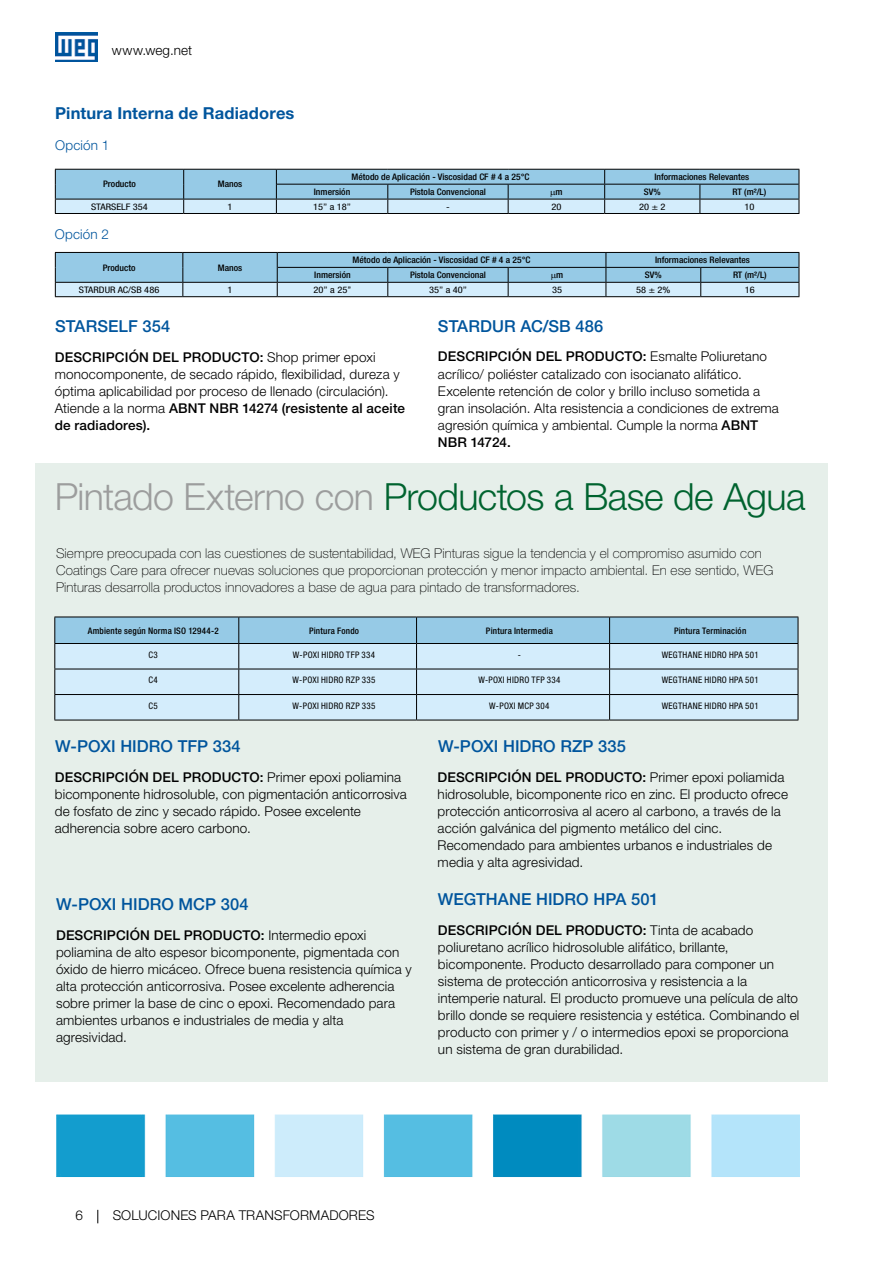
<style>
.page{position:relative;width:893px;height:1263px;background:#fff}
.page>*{position:absolute;margin:0;border:0;box-sizing:border-box;transform-origin:0 0}
.t1{font:300 37.5px "Helvetica Neue LT Pro";letter-spacing:-.015em;color:#00632f}
.t2{font:500 16.5px "Helvetica Neue LT Pro";letter-spacing:.005em;color:#00559d}
.t3{font:700 16.5px "Helvetica Neue LT Pro";letter-spacing:.01em;color:#00559d}
.t4{font:300 13.5px/17px "Helvetica Neue LT Pro";letter-spacing:.01em;color:#000}
.t5{font:100 13.5px/17px "Helvetica Neue LT Pro";letter-spacing:.01em;color:#000}
.t6{font:300 13.5px "Helvetica Neue LT Pro";letter-spacing:.01em;color:#00559d}
.t7{font:500 condensed 9px "Helvetica Neue LT Pro";color:#000;scale:1.06 1}
.t8{font:condensed 9px "Helvetica Neue LT Pro";letter-spacing:.03em;color:#000}
.t9{font:500 condensed 9px "Helvetica Neue LT Pro";letter-spacing:.025em;color:#000}
.t10{font:condensed 9px "Helvetica Neue LT Pro";letter-spacing:.03em;color:#000;scale:1.16 1}
.t11{font:condensed 9px "Helvetica Neue LT Pro";color:#000;scale:1.16 1}
.t12{font:500 condensed 9px "Helvetica Neue LT Pro";letter-spacing:.02em;color:#000}
.s1{font-weight:500}
.s2{color:#9c9d9d}
</style>
<div class="page">
<img style="left:55px;top:32px;width:43px;height:30px">
<svg style="left:97px;top:1210px;width:1px;height:13px"></svg>
<div style="left:35px;top:463px;width:793px;height:619px;background:#e6efea"></div>
<hr style="left:55px;top:213px;width:129px;height:1px;background:#000">
<hr style="left:184px;top:213px;width:92px;height:1px;background:#000">
<hr style="left:276px;top:213px;width:112px;height:1px;background:#000">
<hr style="left:388px;top:213px;width:120px;height:1px;background:#000">
<hr style="left:508px;top:213px;width:97px;height:1px;background:#000">
<hr style="left:605px;top:213px;width:95px;height:1px;background:#000">
<hr style="left:700px;top:213px;width:99px;height:1px;background:#000">
<svg style="left:54px;top:617px;width:745px;height:103px;background:#bbd9eb"></svg>
<hr style="left:54px;top:720px;width:185px;height:1px;background:#000">
<hr style="left:239px;top:720px;width:178px;height:1px;background:#000">
<hr style="left:417px;top:720px;width:193px;height:1px;background:#000">
<hr style="left:610px;top:720px;width:188px;height:1px;background:#000">
<img style="left:56px;top:1114px;width:743px;height:63px">
<svg style="left:55px;top:169px;width:745px;height:44px;background:#9fc7dd"></svg>
<svg style="left:55px;top:252px;width:745px;height:45px;background:#9bc2d8"></svg>
<p class="t4" style="left:112px;top:42px;width:82px">www.weg.net</p>
<p class="t3" style="left:55px;top:103px;width:241px">Pintura Interna de Radiadores</p>
<p class="t6" style="left:55px;top:137px;width:56px">Opción 1</p>
<p class="t7" style="left:103px;top:179px;width:32px">Producto</p>
<p class="t7" style="left:218px;top:179px;width:25px">Manos</p>
<p class="t7" style="left:352px;top:171px;width:169px">Método de Aplicación - Viscosidad CF # 4 a 25°C</p>
<p class="t7" style="left:654px;top:171px;width:91px">Informaciones Relevantes</p>
<p class="t7" style="left:314px;top:186px;width:36px">Inmersión</p>
<p class="t7" style="left:410px;top:186px;width:73px">Pistola Convencional</p>
<p class="t7" style="left:556px;top:186px;width:8px">m</p>
<p class="t7" style="left:644px;top:186px;width:17px">SV%</p>
<p class="t7" style="left:733px;top:186px;width:33px">RT (m²/L)</p>
<p class="t11" style="left:91px;top:201px;width:51px">STARSELF 354</p>
<p class="t10" style="left:228px;top:201px;width:6px">1</p>
<p class="t10" style="left:313px;top:201px;width:34px">15’’ a 18’’</p>
<p class="t10" style="left:446px;top:201px;width:5px">-</p>
<p class="t10" style="left:551px;top:201px;width:10px">20</p>
<p class="t10" style="left:639px;top:201px;width:24px">20 ± 2</p>
<p class="t10" style="left:744px;top:201px;width:10px">10</p>
<p class="t6" style="left:55px;top:226px;width:56px">Opción 2</p>
<p class="t7" style="left:103px;top:262px;width:32px">Producto</p>
<p class="t7" style="left:218px;top:262px;width:25px">Manos</p>
<p class="t7" style="left:353px;top:255px;width:169px">Método de Aplicación - Viscosidad CF # 4 a 25°C</p>
<p class="t7" style="left:655px;top:255px;width:91px">Informaciones Relevantes</p>
<p class="t7" style="left:314px;top:269px;width:36px">Inmersión</p>
<p class="t7" style="left:410px;top:269px;width:73px">Pistola Convencional</p>
<p class="t7" style="left:556px;top:269px;width:8px">m</p>
<p class="t7" style="left:645px;top:269px;width:17px">SV%</p>
<p class="t7" style="left:733px;top:269px;width:33px">RT (m²/L)</p>
<p class="t11" style="left:79px;top:284px;width:71px">STARDUR AC/SB 486</p>
<p class="t10" style="left:228px;top:284px;width:6px">1</p>
<p class="t10" style="left:314px;top:284px;width:34px">20’’ a 25’’</p>
<p class="t10" style="left:429px;top:284px;width:34px">35’’ a 40’’</p>
<p class="t10" style="left:552px;top:284px;width:10px">35</p>
<p class="t10" style="left:636px;top:284px;width:31px">58 ± 2%</p>
<p class="t10" style="left:745px;top:284px;width:10px">16</p>
<p class="t2" style="left:55px;top:316px;width:117px">STARSELF 354</p>
<p class="t4" style="left:55px;top:348px;width:352px"><span class="s1">DESCRIPCIÓN DEL PRODUCTO:</span> Shop primer epoxi monocomponente, de secado rápido, flexibilidad, dureza y óptima aplicabilidad por proceso de llenado (circulación).<br>Atiende a la norma <span class="s1">ABNT NBR 14274 (resistente al aceite de radiadores).</span></p>
<p class="t2" style="left:438px;top:316px;width:167px">STARDUR AC/SB 486</p>
<p class="t4" style="left:438px;top:348px;width:342px"><span class="s1">DESCRIPCIÓN DEL PRODUCTO:</span> Esmalte Poliuretano acrílico/ poliéster catalizado con isocianato alifático.<br>Excelente retención de color y brillo incluso sometida a gran insolación. Alta resistencia a condiciones de extrema agresión química y ambiental. Cumple la norma <span class="s1">ABNT NBR 14724.</span></p>
<h1 class="t1" style="left:55px;top:474px;width:752px"><span class="s2">Pintado Externo con</span> Productos a Base de Agua</h1>
<p class="t5" style="left:56px;top:545px;width:719px">Siempre preocupada con las cuestiones de sustentabilidad, WEG Pinturas sigue la tendencia y el compromiso asumido con<br>Coatings Care para ofrecer nuevas soluciones que proporcionan protección y menor impacto ambiental. En ese sentido, WEG<br>Pinturas desarrolla productos innovadores a base de agua para pintado de transformadores.</p>
<p class="t9" style="left:88px;top:625px;width:132px">Ambiente según Norma ISO 12944-2</p>
<p class="t9" style="left:309px;top:625px;width:52px">Pintura Fondo</p>
<p class="t9" style="left:486px;top:625px;width:69px">Pintura Intermedia</p>
<p class="t12" style="left:674px;top:625px;width:74px">Pintura Terminación</p>
<p class="t8" style="left:148px;top:649px;width:11px">C3</p>
<p class="t8" style="left:293px;top:649px;width:84px">W-POXI HIDRO TFP 334</p>
<p class="t8" style="left:518px;top:649px;width:5px">-</p>
<p class="t8" style="left:662px;top:649px;width:99px">WEGTHANE HIDRO HPA 501</p>
<p class="t8" style="left:148px;top:675px;width:11px">C4</p>
<p class="t8" style="left:293px;top:675px;width:84px">W-POXI HIDRO RZP 335</p>
<p class="t8" style="left:478px;top:675px;width:84px">W-POXI HIDRO TFP 334</p>
<p class="t8" style="left:662px;top:675px;width:99px">WEGTHANE HIDRO HPA 501</p>
<p class="t8" style="left:148px;top:700px;width:11px">C5</p>
<p class="t8" style="left:293px;top:700px;width:84px">W-POXI HIDRO RZP 335</p>
<p class="t8" style="left:489px;top:700px;width:62px">W-POXI MCP 304</p>
<p class="t8" style="left:662px;top:700px;width:99px">WEGTHANE HIDRO HPA 501</p>
<p class="t2" style="left:55px;top:736px;width:187px">W-POXI HIDRO TFP 334</p>
<p class="t2" style="left:438px;top:736px;width:190px">W-POXI HIDRO RZP 335</p>
<p class="t4" style="left:55px;top:769px;width:353px"><span class="s1">DESCRIPCIÓN DEL PRODUCTO:</span> Primer epoxi poliamina bicomponente hidrosoluble, con pigmentación anticorrosiva de fosfato de zinc y secado rápido. Posee excelente adherencia sobre acero carbono.</p>
<p class="t4" style="left:438px;top:769px;width:352px"><span class="s1">DESCRIPCIÓN DEL PRODUCTO:</span> Primer epoxi poliamida hidrosoluble, bicomponente rico en zinc. El producto ofrece protección anticorrosiva al acero al carbono, a través de la acción galvánica del pigmento metálico del cinc.<br>Recomendado para ambientes urbanos e industriales de media y alta agresividad.</p>
<p class="t2" style="left:56px;top:894px;width:194px">W-POXI HIDRO MCP 304</p>
<p class="t2" style="left:438px;top:889px;width:222px">WEGTHANE HIDRO HPA 501</p>
<p class="t4" style="left:56px;top:926px;width:357px"><span class="s1">DESCRIPCIÓN DEL PRODUCTO:</span> Intermedio epoxi poliamina de alto espesor bicomponente, pigmentada con óxido de hierro micáceo. Ofrece buena resistencia química y alta protección anticorrosiva. Posee excelente adherencia sobre primer la base de cinc o epoxi. Recomendado para ambientes urbanos e industriales de media y alta agresividad.</p>
<p class="t4" style="left:438px;top:921px;width:363px"><span class="s1">DESCRIPCIÓN DEL PRODUCTO:</span> Tinta de acabado poliuretano acrílico hidrosoluble alifático, brillante, bicomponente. Producto desarrollado para componer un sistema de protección anticorrosiva y resistencia a la intemperie natural. El producto promueve una película de alto brillo donde se requiere resistencia y estética. Combinando el producto con primer y / o intermedios epoxi se proporciona un sistema de gran durabilidad.</p>
<p class="t4" style="left:75px;top:1207px;width:9px">6</p>
<p class="t4" style="left:113px;top:1207px;width:263px">SOLUCIONES PARA TRANSFORMADORES</p>
</div>
